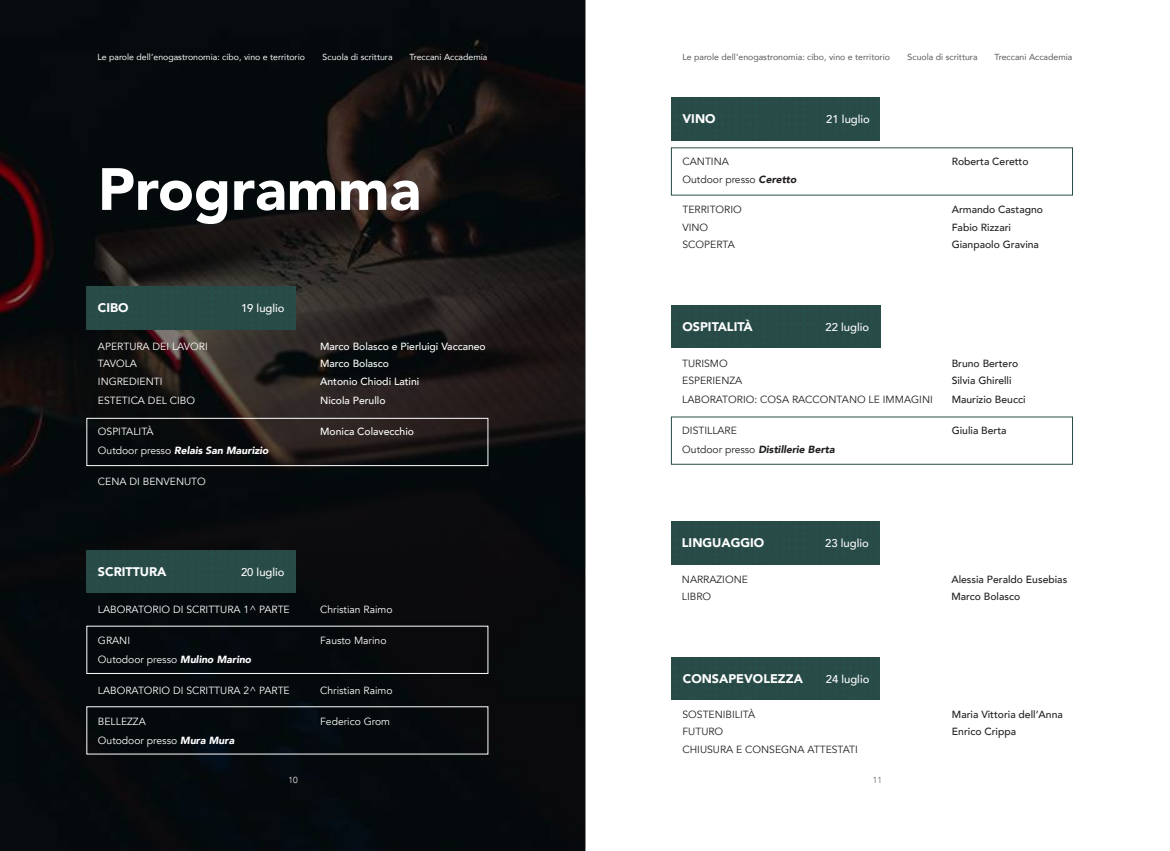
<style>
.page{position:relative;width:1170px;height:851px;background:#fff}
.page>*{position:absolute;margin:0;border:0;box-sizing:border-box;transform-origin:0 0}
.t1{font:900 58.88px "Avenir";color:#fff}
.t2{font:900 12.5px "Avenir";color:#fff}
.t3{font:500 11.25px "Avenir";color:#fff}
.t4{font:10.38px/18.8px "Avenir";color:#fff}
.t5{font:10.38px/17.5px "Avenir";color:#231f20}
.t6{font:500 10.38px/17.5px "Avenir";color:#231f20}
.t7{font:500 10.38px/17.5px "Avenir";color:#fff}
.t8{font:8.75px "Avenir";color:#fafafa}
.t9{font:8.75px "Avenir";color:#57585a}
.t10{font:300 8.75px "Avenir";color:#57585a}
.t11{font:300 8.75px "Avenir";color:#fafafa}
.s1{font-weight:900;font-style:italic}
</style>
<div class="page">
<svg style="left:0;top:0;width:585px;height:850px;fill:#060a0c"></svg>
<div style="left:87px;top:286px;width:208px;height:43px;background:#284d49"></div>
<div style="left:671px;top:98px;width:208px;height:42px;background:#284d49"></div>
<div style="left:671px;top:305px;width:209px;height:43px;background:#284d49"></div>
<div style="left:87px;top:550px;width:208px;height:42px;background:#284d49"></div>
<div style="left:671px;top:657px;width:208px;height:42px;background:#284d49"></div>
<div style="left:86px;top:418px;width:402px;height:48px;border:1px solid #fff"></div>
<div style="left:671px;top:521px;width:208px;height:43px;background:#284d49"></div>
<p class="t8" style="left:97px;top:50px;width:209px">Le parole dell’enogastronomia: cibo, vino e territorio</p>
<p class="t8" style="left:322px;top:50px;width:71px">Scuola di scrittura</p>
<p class="t8" style="left:409px;top:50px;width:79px">Treccani Accademia</p>
<p class="t9" style="left:682px;top:50px;width:209px">Le parole dell’enogastronomia: cibo, vino e territorio</p>
<p class="t9" style="left:907px;top:50px;width:71px">Scuola di scrittura</p>
<p class="t9" style="left:994px;top:50px;width:79px">Treccani Accademia</p>
<p class="t2" style="left:682px;top:108px;width:35px">VINO</p>
<h1 class="t1" style="left:98px;top:139px;width:324px">Programma</h1>
<p class="t5" style="left:682px;top:152px;width:115px;line-height:18.8px">CANTINA<br>Outdoor presso <span class="s1">Ceretto</span></p>
<p class="t5" style="left:682px;top:201px;width:61px">TERRITORIO<br>VINO<br>SCOPERTA</p>
<p class="t3" style="left:826px;top:110px;width:45px">21 luglio</p>
<p class="t6" style="left:951px;top:152px;width:78px">Roberta Ceretto</p>
<p class="t6" style="left:951px;top:200px;width:93px">Armando Castagno<br>Fabio Rizzari<br>Gianpaolo Gravina</p>
<p class="t2" style="left:98px;top:297px;width:32px">CIBO</p>
<p class="t3" style="left:241px;top:298px;width:45px">19 luglio</p>
<p class="t4" style="left:98px;top:337px;width:111px;line-height:17.5px">APERTURA DEI LAVORI<br>TAVOLA<br>INGREDIENTI</p>
<p class="t4" style="left:98px;top:391px;width:99px">ESTETICA DEL CIBO</p>
<p class="t4" style="left:98px;top:422px;width:172px">OSPITALITÀ<br>Outdoor presso <span class="s1">Relais San Maurizio</span></p>
<p class="t4" style="left:98px;top:472px;width:109px">CENA DI BENVENUTO</p>
<p class="t7" style="left:320px;top:337px;width:167px">Marco Bolasco e Pierluigi Vaccaneo<br>Marco Bolasco<br>Antonio Chiodi Latini</p>
<p class="t7" style="left:320px;top:390px;width:67px">Nicola Perullo</p>
<p class="t7" style="left:320px;top:422px;width:95px">Monica Colavecchio</p>
<p class="t2" style="left:682px;top:316px;width:72px">OSPITALITÀ</p>
<p class="t3" style="left:825px;top:317px;width:45px">22 luglio</p>
<p class="t5" style="left:682px;top:355px;width:62px">TURISMO<br>ESPERIENZA</p>
<p class="t5" style="left:682px;top:391px;width:252px">LABORATORIO: COSA RACCONTANO LE IMMAGINI</p>
<p class="t5" style="left:682px;top:421px;width:154px;line-height:18.8px">DISTILLARE<br>Outdoor presso <span class="s1">Distillerie Berta</span></p>
<p class="t6" style="left:951px;top:354px;width:68px">Bruno Bertero<br>Silvia Ghirelli</p>
<p class="t6" style="left:951px;top:390px;width:75px">Maurizio Beucci</p>
<p class="t6" style="left:951px;top:421px;width:56px">Giulia Berta</p>
<p class="t2" style="left:682px;top:532px;width:84px">LINGUAGGIO</p>
<p class="t3" style="left:825px;top:533px;width:45px">23 luglio</p>
<p class="t2" style="left:98px;top:560px;width:70px">SCRITTURA</p>
<p class="t3" style="left:241px;top:562px;width:45px">20 luglio</p>
<p class="t4" style="left:98px;top:599px;width:193px">LABORATORIO DI SCRITTURA 1^ PARTE</p>
<p class="t4" style="left:98px;top:631px;width:155px">GRANI<br>Outodoor presso <span class="s1">Mulino Marino</span></p>
<p class="t4" style="left:98px;top:681px;width:193px">LABORATORIO DI SCRITTURA 2^ PARTE</p>
<p class="t4" style="left:98px;top:712px;width:138px">BELLEZZA<br>Outodoor presso <span class="s1">Mura Mura</span></p>
<p class="t11" style="left:288px;top:774px;width:11px">10</p>
<p class="t4" style="left:320px;top:599px;width:74px">Christian Raimo</p>
<p class="t4" style="left:320px;top:631px;width:68px">Fausto Marino</p>
<p class="t4" style="left:320px;top:681px;width:74px">Christian Raimo</p>
<p class="t4" style="left:320px;top:712px;width:71px">Federico Grom</p>
<p class="t5" style="left:682px;top:570px;width:67px">NARRAZIONE<br>LIBRO</p>
<p class="t6" style="left:951px;top:569px;width:117px">Alessia Peraldo Eusebias<br>Marco Bolasco</p>
<p class="t2" style="left:682px;top:667px;width:122px">CONSAPEVOLEZZA</p>
<p class="t3" style="left:825px;top:669px;width:45px">24 luglio</p>
<p class="t5" style="left:682px;top:705px;width:177px">SOSTENIBILITÀ<br>FUTURO<br>CHIUSURA E CONSEGNA ATTESTATI</p>
<p class="t10" style="left:872px;top:775px;width:11px">11</p>
<p class="t6" style="left:951px;top:704px;width:112px">Maria Vittoria dell’Anna<br>Enrico Crippa</p>
</div>
